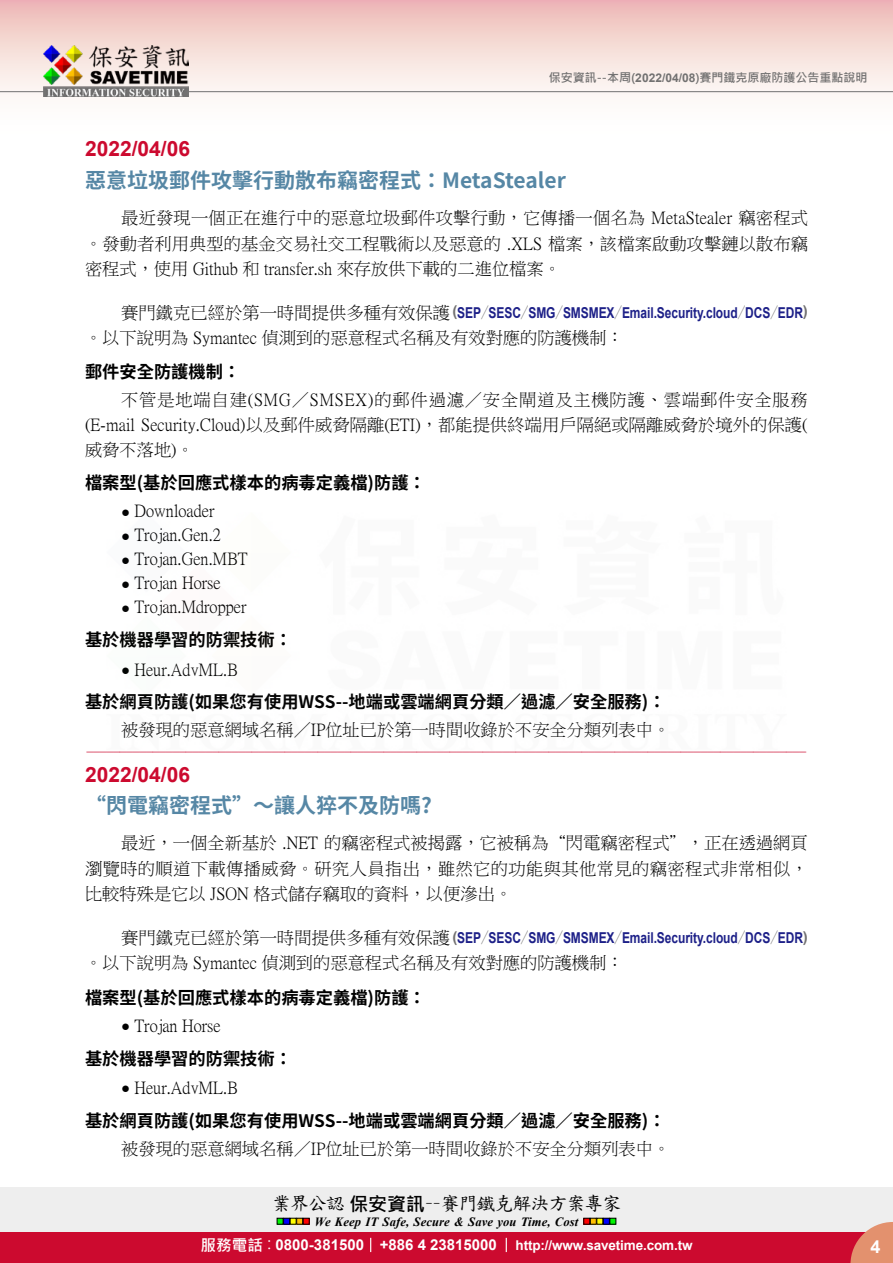
<style>
.page{position:relative;width:893px;height:1263px;background:#fff}
.page>*{position:absolute;margin:0;border:0;box-sizing:border-box;transform-origin:0 0}
.t1{font:700 21px "Source Han Sans TW";color:#5687a5}
.t2{font:700 21px "Arial";color:#cc0a2f}
.t3{font:18.9px "DF Kai Shu SB Estd BF";letter-spacing:-.05em;color:#000}
.t4{font:700 18px "Arial";color:#fff}
.t5{font:17.25px/25.5px "P Ming Li U";color:#000;text-align:justify}
.t6{font:700 17.25px "Source Han Sans TW";color:#000}
.t7{font:16.5px "DF Kai Shu SB Estd BF";color:#cc0a2f}
.t8{font:700 15px "Arial";letter-spacing:-.005em;color:#1d2088;scale:.8 1}
.t9{font:700 13.5px "Arial";letter-spacing:-.01em;color:#fff}
.t10{font:italic 700 12.6px "Times New Roman";letter-spacing:.005em;color:#000}
.t11{font:700 12px "Microsoft Jheng Hei";color:#727171}
.s1{font-family:"Arial"}
.s2{font-family:"P Ming Li U";font-weight:400;font-size:17.25px;color:#000}
.s3{color:#727171}
.s4{font-family:"Source Han Sans TW";font-weight:800;color:#727171}
.s5{font-family:"Arial";font-size:15px}
.s6{font-family:"Microsoft Jheng Hei";font-weight:700}
.s7{font-family:"Microsoft Jheng Hei";font-size:15.6px}
.s8{font-family:"Microsoft Jheng Hei";font-weight:400;font-size:15.6px}
.s9{font-size:15px}
</style>
<div class="page">
<div style="left:0;top:1187px;width:893px;height:49px;background:#eee"></div>
<svg style="left:277px;top:1218px;width:32px;height:6px"></svg>
<svg style="left:584px;top:1218px;width:32px;height:6px"></svg>
<div style="left:0;top:1232px;width:893px;height:31px;background:#cc0a2f"></div>
<svg style="left:850px;top:1222px;width:43px;height:41px"></svg>
<svg style="left:370px;top:1238px;width:1px;height:14px"></svg>
<svg style="left:506px;top:1238px;width:1px;height:14px"></svg>
<div style="left:0;top:0;width:893px;height:141px;background:linear-gradient(to bottom,#efc0bb,#fff)"></div>
<hr style="left:0;top:91px;width:893px;height:1px;background:#727171">
<img style="left:44px;top:46px;width:145px;height:51px">
<p class="t11" style="left:549px;top:70px;width:320px">保安資訊--本周(<span class="s1">2022/04/08</span>)賽門鐵克原廠防護公告重點說明</p>
<p class="t2" style="left:85px;top:134px;width:107px">2022/04/06</p>
<p class="t1" style="left:85px;top:168px;width:482px">惡意垃圾郵件攻擊行動散布竊密程式：MetaStealer</p>
<p class="t5" style="left:85px;top:205px;width:725px;text-indent:36px">最近發現一個正在進行中的惡意垃圾郵件攻擊行動，它傳播一個名為 MetaStealer 竊密程式。發動者利用典型的基金交易社交工程戰術以及惡意的 .XLS 檔案，該檔案啟動攻擊鏈以散布竊密程式，使用 Github 和 transfer.sh 來存放供下載的二進位檔案。</p>
<p class="t8" style="left:121px;top:302px;width:860px"><span class="s2">賽門鐵克已經於第一時間提供多種有效保護</span><span class="s3">(</span>SEP<span class="s4">／</span>SESC<span class="s4">／</span>SMG<span class="s4">／</span>SMSMEX<span class="s4">／</span>Email.Security.cloud<span class="s4">／</span>DCS<span class="s4">／</span>EDR<span class="s3">)</span></p>
<p class="t5" style="left:85px;top:325px;width:540px">。以下說明為 Symantec 偵測到的惡意程式名稱及有效對應的防護機制：</p>
<p class="t6" style="left:85px;top:362px;width:157px">郵件安全防護機制：</p>
<p class="t5" style="left:85px;top:388px;width:724px;line-height:24.8px;text-indent:36px">不管是地端自建(SMG／SMSEX)的郵件過濾／安全閘道及主機防護、雲端郵件安全服務(E-mail Security.Cloud)以及郵件威脅隔離(ETI)，都能提供終端用戶隔絕或隔離威脅於境外的保護(威脅不落地)。</p>
<p class="t6" style="left:85px;top:473px;width:342px">檔案型(基於回應式樣本的病毒定義檔)防護：</p>
<p class="t5" style="left:121px;top:498px;width:95px"><span class="s5">●</span> Downloader</p>
<p class="t5" style="left:121px;top:522px;width:101px"><span class="s5">●</span> Trojan.Gen.2</p>
<p class="t5" style="left:121px;top:546px;width:128px"><span class="s5">●</span> Trojan.Gen.MBT</p>
<p class="t5" style="left:121px;top:570px;width:101px"><span class="s5">●</span> Trojan Horse</p>
<p class="t5" style="left:121px;top:594px;width:127px"><span class="s5">●</span> Trojan.Mdropper</p>
<p class="t6" style="left:85px;top:630px;width:209px">基於機器學習的防禦技術：</p>
<p class="t5" style="left:121px;top:657px;width:118px"><span class="s5">●</span> Heur.AdvML.B</p>
<p class="t6" style="left:85px;top:692px;width:582px">基於網頁防護(如果您有使用WSS--地端或雲端網頁分類／過濾／安全服務)：</p>
<p class="t5" style="left:121px;top:717px;width:551px">被發現的惡意網域名稱／IP位址已於第一時間收錄於不安全分類列表中。</p>
<p class="t7" style="left:86px;top:743px;width:723px">-------------------------------------------------------------------------------------------------------------</p>
<p class="t2" style="left:85px;top:759px;width:107px">2022/04/06</p>
<p class="t1" style="left:85px;top:794px;width:348px">“閃電竊密程式”～讓人猝不及防嗎?</p>
<p class="t5" style="left:85px;top:830px;width:725px;text-indent:36px">最近，一個全新基於 .NET 的竊密程式被揭露，它被稱為“閃電竊密程式”，正在透過網頁瀏覽時的順道下載傳播威脅。研究人員指出，雖然它的功能與其他常見的竊密程式非常相似，比較特殊是它以 JSON 格式儲存竊取的資料，以便滲出。</p>
<p class="t8" style="left:121px;top:927px;width:860px"><span class="s2">賽門鐵克已經於第一時間提供多種有效保護</span><span class="s3">(</span>SEP<span class="s4">／</span>SESC<span class="s4">／</span>SMG<span class="s4">／</span>SMSMEX<span class="s4">／</span>Email.Security.cloud<span class="s4">／</span>DCS<span class="s4">／</span>EDR<span class="s3">)</span></p>
<p class="t5" style="left:85px;top:950px;width:540px">。以下說明為 Symantec 偵測到的惡意程式名稱及有效對應的防護機制：</p>
<p class="t6" style="left:85px;top:988px;width:342px">檔案型(基於回應式樣本的病毒定義檔)防護：</p>
<p class="t5" style="left:121px;top:1013px;width:101px"><span class="s5">●</span> Trojan Horse</p>
<p class="t6" style="left:85px;top:1048px;width:209px">基於機器學習的防禦技術：</p>
<p class="t5" style="left:121px;top:1075px;width:118px"><span class="s5">●</span> Heur.AdvML.B</p>
<p class="t6" style="left:85px;top:1111px;width:582px">基於網頁防護(如果您有使用WSS--地端或雲端網頁分類／過濾／安全服務)：</p>
<p class="t5" style="left:121px;top:1136px;width:551px">被發現的惡意網域名稱／IP位址已於第一時間收錄於不安全分類列表中。</p>
<p class="t3" style="left:272px;top:1194px;width:351px">業界公認<span class="s6">保安資訊</span>－－賽門鐵克解決方案專家</p>
<p class="t10" style="left:315px;top:1212px;width:265px">We Keep IT Safe, Secure &amp; Save you Time, Cost</p>
<p class="t9" style="left:200px;top:1235px;width:494px"><span class="s7">服務電話</span><span class="s8">：</span><span class="s9">0800-381500 +886 4 23815000</span> http://www.savetime.com.tw</p>
<p class="t4" style="left:870px;top:1234px;width:12px">4</p>
</div>
